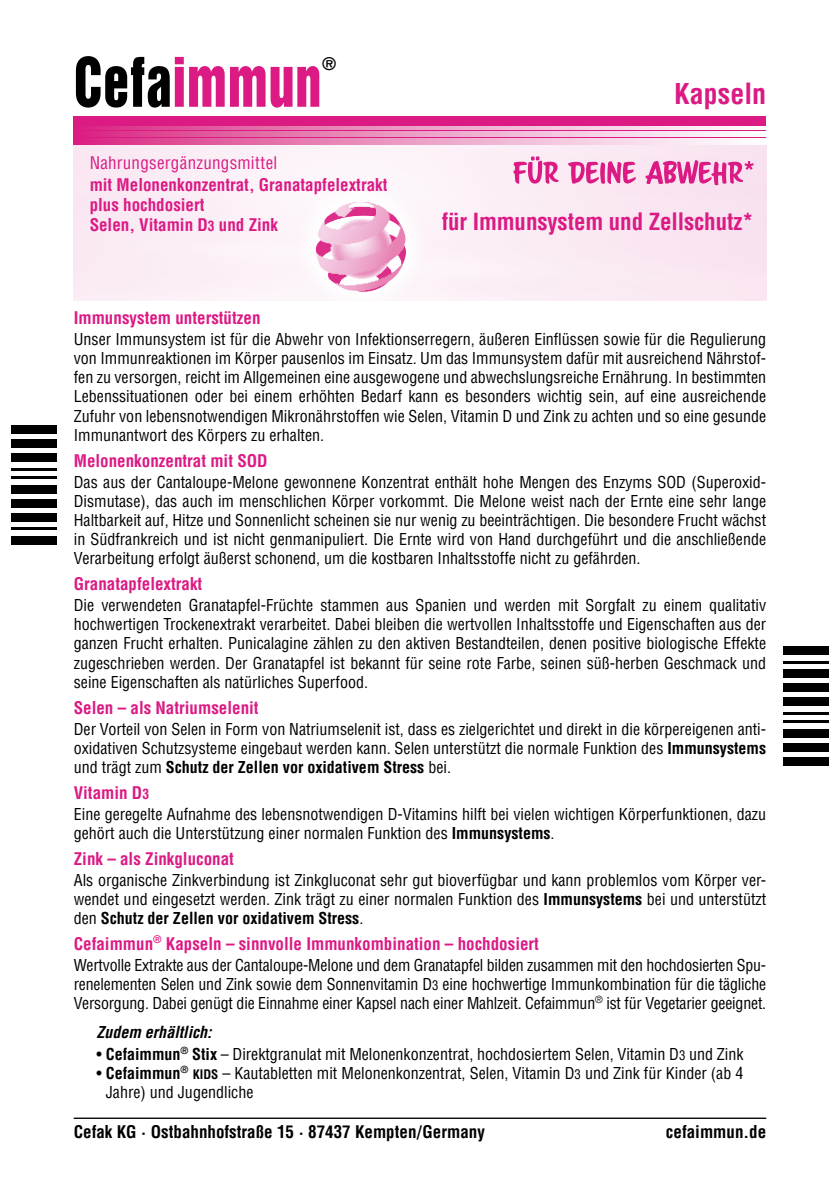
<style>
.page{position:relative;width:840px;height:1191px;background:#fff}
.page>*{position:absolute;margin:0;border:0;box-sizing:border-box;transform-origin:0 0}
.t1{font:62.4px "Helvetica Inserat LT Pro";letter-spacing:.01em;color:#db1a84;scale:.83 1}
.t2{font:700 condensed 28px "Helvetica LT Pro";color:#db1a84}
.t3{font:700 condensed 23px "Helvetica LT Pro";letter-spacing:-.005em;color:#db1a84}
.t4{font:700 condensed 17px/20.4px "Helvetica LT Pro";color:#db1a84}
.t5{font:700 condensed 17px "Helvetica LT Pro";color:#000}
.t6{font:condensed 17px "Helvetica LT Pro";letter-spacing:.015em;color:#db1a84}
.t7{font:condensed 16px/19.2px "Helvetica LT Pro";color:#000;text-align:justify}
.t8{font:italic 700 condensed 16px "Helvetica LT Pro";color:#000}
.s1{color:#000}
.s2{font-size:13.6px}
.s3{font-weight:700}
.s4{font-size:12.8px}
.s5{font-weight:700;font-size:12.8px}
</style>
<div class="page">
<svg style="left:74px;top:116px;width:691px;height:23px;background:#df3a94"></svg>
<svg style="left:74px;top:139px;width:682px;height:6px;background:#eb99c3"></svg>
<svg style="left:74px;top:132px;width:691px;height:4px;background:#ec9ac4"></svg>
<svg style="left:74px;top:126px;width:691px;height:3px;background:#ec9ac4"></svg>
<hr style="left:74px;top:1117px;width:691px;height:1px;background:#000">
<div style="left:11px;top:425px;width:46px;height:9px;background:#000"></div>
<div style="left:11px;top:439px;width:46px;height:9px;background:#000"></div>
<div style="left:11px;top:454px;width:46px;height:8px;background:#000"></div>
<hr style="left:11px;top:468px;width:46px;height:3px;background:#000">
<hr style="left:11px;top:476px;width:46px;height:3px;background:#000">
<div style="left:11px;top:485px;width:46px;height:8px;background:#000"></div>
<div style="left:11px;top:499px;width:46px;height:8px;background:#000"></div>
<div style="left:11px;top:513px;width:46px;height:9px;background:#000"></div>
<hr style="left:11px;top:527px;width:46px;height:3px;background:#000">
<div style="left:11px;top:536px;width:46px;height:8px;background:#000"></div>
<div style="left:782px;top:757px;width:46px;height:8px;background:#000"></div>
<div style="left:782px;top:743px;width:46px;height:8px;background:#000"></div>
<div style="left:782px;top:729px;width:46px;height:8px;background:#000"></div>
<hr style="left:782px;top:720px;width:46px;height:3px;background:#000">
<hr style="left:782px;top:711px;width:46px;height:3px;background:#000">
<div style="left:782px;top:697px;width:46px;height:9px;background:#000"></div>
<div style="left:782px;top:683px;width:46px;height:9px;background:#000"></div>
<div style="left:782px;top:669px;width:46px;height:8px;background:#000"></div>
<hr style="left:782px;top:660px;width:46px;height:3px;background:#000">
<div style="left:782px;top:646px;width:46px;height:9px;background:#000"></div>
<svg style="left:291px;top:176px;width:140px;height:125px;fill:#fcf5fa"></svg>
<img style="left:315px;top:201px;width:47px;height:60px">
<svg style="left:513px;top:156px;width:240px;height:29px;background:#ed99c8"></svg>
<h1 class="t1" style="left:74px;top:45px;width:299px"><span class="s1">CEFA</span>IMMUN</h1>
<p class="t5" style="left:322px;top:52px;width:16px">®</p>
<p class="t6" style="left:90px;top:152px;width:189px">Nahrungsergänzungsmittel</p>
<p class="t4" style="left:90px;top:174px;width:299px">mit Melonenkonzentrat, Granatapfelextrakt plus hochdosiert<br>Selen, Vitamin D<span class="s2">3</span> und Zink</p>
<h2 class="t2" style="left:674px;top:75px;width:93px">Kapseln</h2>
<h3 class="t3" style="left:441px;top:206px;width:313px">für Immunsystem und Zellschutz*</h3>
<p class="t4" style="left:74px;top:307px;width:188px">Immunsystem unterstützen</p>
<p class="t7" style="left:74px;top:329px;width:693px">Unser Immunsystem ist für die Abwehr von Infektionserregern, äußeren Einflüssen sowie für die Regulierung von Immunreaktionen im Körper pausenlos im Einsatz. Um das Immunsystem dafür mit ausreichend Nährstof&shy;fen zu versorgen, reicht im Allgemeinen eine ausgewogene und abwechslungsreiche Ernährung. In bestimmten Lebenssituationen oder bei einem erhöhten Bedarf kann es besonders wichtig sein, auf eine ausreichende Zufuhr von lebensnotwendigen Mikronährstoffen wie Selen, Vitamin D und Zink zu achten und so eine gesunde Immunantwort des Körpers zu erhalten.</p>
<p class="t4" style="left:74px;top:450px;width:195px">Melonenkonzentrat mit SOD</p>
<p class="t7" style="left:74px;top:472px;width:693px">Das aus der Cantaloupe-Melone gewonnene Konzentrat enthält hohe Mengen des Enzyms SOD (Superoxid-Dismutase), das auch im menschlichen Körper vorkommt. Die Melone weist nach der Ernte eine sehr lange Haltbarkeit auf, Hitze und Sonnenlicht scheinen sie nur wenig zu beeinträchtigen. Die besondere Frucht wächst in Südfrankreich und ist nicht genmanipuliert. Die Ernte wird von Hand durchgeführt und die anschließende Verarbeitung erfolgt äußerst schonend, um die kostbaren Inhaltsstoffe nicht zu gefährden.</p>
<p class="t4" style="left:74px;top:573px;width:130px">Granatapfelextrakt</p>
<p class="t7" style="left:74px;top:595px;width:693px">Die verwendeten Granatapfel-Früchte stammen aus Spanien und werden mit Sorgfalt zu einem qualitativ hochwertigen Trockenextrakt verarbeitet. Dabei bleiben die wertvollen Inhaltsstoffe und Eigenschaften aus der ganzen Frucht erhalten. Punicalagine zählen zu den aktiven Bestandteilen, denen positive biologische Effekte zugeschrieben werden. Der Granatapfel ist bekannt für seine rote Farbe, seinen süß-herben Geschmack und seine Eigenschaften als natürliches Superfood.</p>
<p class="t4" style="left:74px;top:697px;width:186px">Selen – als Natriumselenit</p>
<p class="t7" style="left:74px;top:719px;width:693px">Der Vorteil von Selen in Form von Natriumselenit ist, dass es zielgerichtet und direkt in die körpereigenen anti&shy;oxidativen Schutzsysteme eingebaut werden kann. Selen unterstützt die normale Funktion des <span class="s3">Immunsystems </span>und trägt zum <span class="s3">Schutz der Zellen vor oxidativem Stress</span> bei.</p>
<p class="t4" style="left:74px;top:782px;width:77px">Vitamin D<span class="s2">3</span></p>
<p class="t7" style="left:74px;top:804px;width:693px">Eine geregelte Aufnahme des lebensnotwendigen D-Vitamins hilft bei vielen wichtigen Körperfunktionen, dazu gehört auch die Unterstützung einer normalen Funktion des <span class="s3">Immunsystems</span>.</p>
<p class="t4" style="left:74px;top:848px;width:162px">Zink – als Zinkgluconat</p>
<p class="t7" style="left:74px;top:870px;width:693px">Als organische Zinkverbindung ist Zinkgluconat sehr gut bioverfügbar und kann problemlos vom Körper ver&shy;wendet und eingesetzt werden. Zink trägt zu einer normalen Funktion des <span class="s3">Immunsystems</span> bei und unterstützt den <span class="s3">Schutz der Zellen vor oxidativem Stress</span>.</p>
<p class="t4" style="left:74px;top:933px;width:466px">Cefaimmun<sup>®</sup> Kapseln – sinnvolle Immunkombination – hochdosiert</p>
<p class="t7" style="left:74px;top:955px;width:693px">Wertvolle Extrakte aus der Cantaloupe-Melone und dem Granatapfel bilden zusammen mit den hochdosierten Spu&shy;renelementen Selen und Zink sowie dem Sonnenvitamin D<span class="s4">3</span> eine hochwertige Immunkombination für die tägliche Versorgung. Dabei genügt die Einnahme einer Kapsel nach einer Mahlzeit. Cefaimmun<sup>®</sup> ist für Vegetarier geeignet.</p>
<p class="t8" style="left:96px;top:1021px;width:117px">Zudem erhältlich:</p>
<p class="t7" style="left:96px;top:1044px;width:648px">• <span class="s3">Cefaimmun</span><sup>®</sup> <span class="s3">Stix</span> – Direktgranulat mit Melonenkonzentrat, hochdosiertem Selen, Vitamin D<span class="s4">3</span> und Zink</p>
<p class="t7" style="left:106px;top:1063px;width:638px;text-indent:-9px">• <span class="s3">Cefaimmun</span><sup>®</sup> <span class="s5">KIDS</span> – Kautabletten mit Melonenkonzentrat, Selen, Vitamin D<span class="s4">3</span> und Zink für Kinder (ab 4<br>Jahre) und Jugendliche</p>
<p class="t5" style="left:74px;top:1120px;width:412px">Cefak KG · Ostbahnhofstraße 15 · 87437 Kempten/Germany</p>
<p class="t5" style="left:665px;top:1120px;width:102px">cefaimmun.de</p>
</div>
